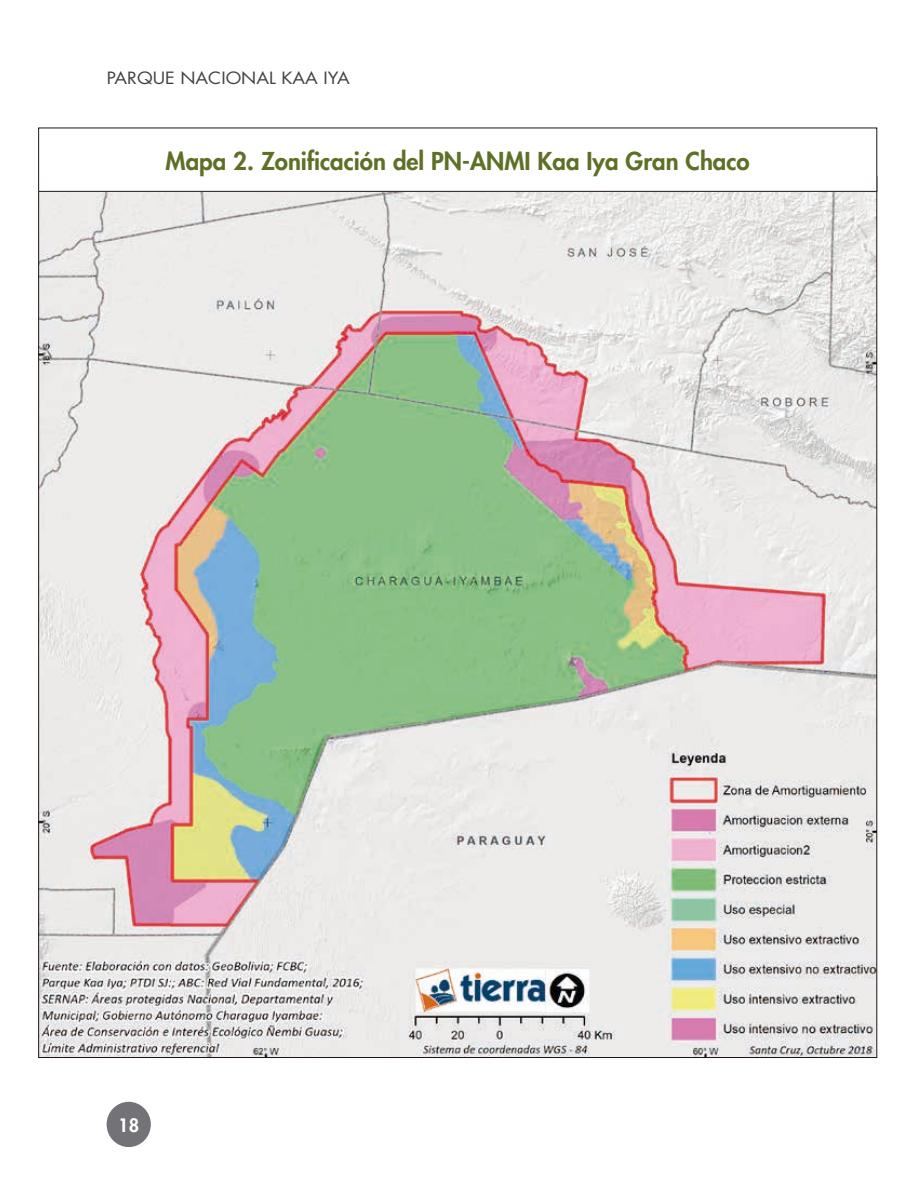
<style>
.page{position:relative;width:918px;height:1188px;background:#fff}
.page>*{position:absolute;margin:0;border:0;box-sizing:border-box;transform-origin:0 0}
.t1{font:800 24px "Futura Std";color:#5e7026}
.t2{font:800 18px "Futura Std";color:#fff}
.t3{font:16.5px "Futura Std";color:#444141;scale:1.1 1}
</style>
<div class="page">
<div style="left:107px;top:1102px;width:44px;height:45px;background:#737377;border-radius:50%"></div>
<img style="left:40px;top:192px;width:835px;height:864px">
<div style="left:38px;top:128px;width:839px;height:64px;border:1px solid #1f1410"></div>
<p class="t3" style="left:107px;top:67px;width:222px">PARQUE NACIONAL KAA IYA</p>
<p class="t1" style="left:166px;top:146px;width:586px">Mapa 2. Zonificación del PN-ANMI Kaa Iya Gran Chaco</p>
<p class="t2" style="left:118px;top:1114px;width:22px">18</p>
</div>
